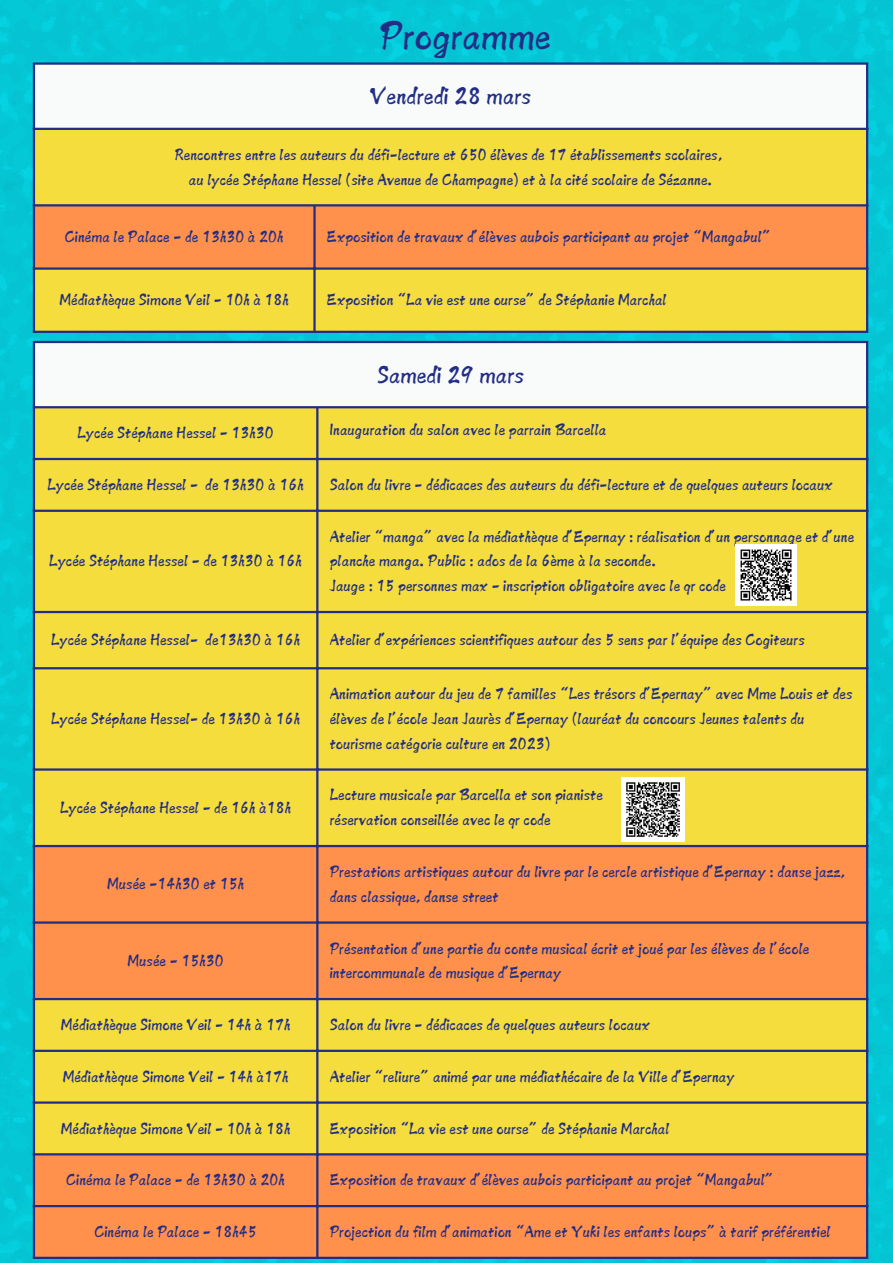
<style>
.page{position:relative;width:893px;height:1263px;background:#fff}
.page>*{position:absolute;margin:0;border:0;box-sizing:border-box;transform-origin:0 0}
.t1{font:44.1px "Canva Shadow Stream Latin";color:#222d85}
.t2{font:27px "Canva Shadow Stream Latin";color:#222d85}
.t3{font:18px/24.8px "Canva Shadow Stream Latin";color:#222d85}
</style>
<div class="page">
<img style="left:0;top:0;width:893px;height:1263px">
<div style="left:34px;top:63px;width:833px;height:66px;background:#f8fbfa"></div>
<div style="left:35px;top:130px;width:831px;height:201px;background:#f5dd3e"></div>
<div style="left:35px;top:206px;width:831px;height:61px;background:#ff914d"></div>
<hr style="left:33px;top:65px;width:2px;height:266px;background:#222d85">
<hr style="left:313px;top:206px;width:3px;height:125px;background:#222d85">
<hr style="left:866px;top:65px;width:2px;height:266px;background:#222d85">
<hr style="left:33px;top:62px;width:835px;height:3px;background:#222d85">
<hr style="left:33px;top:128px;width:835px;height:2px;background:#222d85">
<hr style="left:33px;top:204px;width:835px;height:2px;background:#222d85">
<hr style="left:33px;top:267px;width:835px;height:3px;background:#222d85">
<hr style="left:33px;top:331px;width:835px;height:2px;background:#222d85">
<div style="left:34px;top:342px;width:833px;height:65px;background:#f8fbfa"></div>
<div style="left:35px;top:408px;width:831px;height:437px;background:#f5dd3e"></div>
<svg style="left:35px;top:847px;width:831px;height:410px;background:#faac47"></svg>
<hr style="left:33px;top:343px;width:2px;height:914px;background:#222d85">
<hr style="left:316px;top:408px;width:2px;height:849px;background:#222d85">
<hr style="left:866px;top:343px;width:2px;height:914px;background:#222d85">
<hr style="left:33px;top:341px;width:835px;height:2px;background:#222d85">
<hr style="left:33px;top:406px;width:835px;height:2px;background:#222d85">
<hr style="left:33px;top:458px;width:835px;height:2px;background:#222d85">
<hr style="left:33px;top:510px;width:835px;height:2px;background:#222d85">
<hr style="left:33px;top:611px;width:835px;height:2px;background:#222d85">
<hr style="left:33px;top:667px;width:835px;height:2px;background:#222d85">
<hr style="left:33px;top:768px;width:835px;height:3px;background:#222d85">
<hr style="left:33px;top:845px;width:835px;height:2px;background:#222d85">
<hr style="left:33px;top:921px;width:835px;height:3px;background:#222d85">
<hr style="left:33px;top:998px;width:835px;height:2px;background:#222d85">
<hr style="left:33px;top:1050px;width:835px;height:2px;background:#222d85">
<hr style="left:33px;top:1101px;width:835px;height:3px;background:#222d85">
<hr style="left:33px;top:1153px;width:835px;height:2px;background:#222d85">
<hr style="left:33px;top:1205px;width:835px;height:2px;background:#222d85">
<hr style="left:33px;top:1257px;width:835px;height:2px;background:#222d85">
<img style="left:621px;top:778px;width:64px;height:63px">
<img style="left:736px;top:545px;width:60px;height:61px">
<p class="t1" style="left:379px;top:14px;width:173px">Programme</p>
<h1 class="t2" style="left:370px;top:82px;width:163px">Vendredi 28 mars</h1>
<p class="t3" style="left:175px;top:142px;width:549px">Rencontres entre les auteurs du défi-lecture et 650 élèves de 17 établissements scolaires,</p>
<p class="t3" style="left:189px;top:167px;width:525px">au lycée Stéphane Hessel (site Avenue de Champagne) et à la cité scolaire de Sézanne.</p>
<p class="t3" style="left:65px;top:224px;width:220px">Cinéma le Palace - de 13h30 à 20h</p>
<p class="t3" style="left:327px;top:224px;width:446px">Exposition de travaux d’élèves aubois participant au projet “Mangabul”</p>
<p class="t3" style="left:60px;top:287px;width:231px">Médiathèque Simone Veil - 10h à 18h</p>
<p class="t3" style="left:327px;top:287px;width:341px">Exposition “La vie est une ourse” de Stéphanie Marchal</p>
<p class="t2" style="left:377px;top:361px;width:149px">Samedi 29 mars</p>
<p class="t3" style="left:77px;top:420px;width:198px">Lycée Stéphane Hessel - 13h30</p>
<p class="t3" style="left:330px;top:417px;width:278px">Inauguration du salon avec le parrain Barcella</p>
<p class="t3" style="left:47px;top:472px;width:258px">Lycée Stéphane Hessel - de 13h30 à 16h</p>
<p class="t3" style="left:330px;top:472px;width:505px">Salon du livre - dédicaces des auteurs du défi-lecture et de quelques auteurs locaux</p>
<p class="t3" style="left:49px;top:549px;width:254px">Lycée Stéphane Hessel - de 13h30 à 16h</p>
<p class="t3" style="left:330px;top:524px;width:526px">Atelier “manga” avec la médiathèque d’Epernay : réalisation d’un personnage et d’une planche manga. Public : ados de la 6ème à la seconde.</p>
<p class="t3" style="left:330px;top:573px;width:398px">Jauge : 15 personnes max - inscription obligatoire avec le qr code</p>
<p class="t3" style="left:51px;top:627px;width:251px">Lycée Stéphane Hessel- de13h30 à 16h</p>
<p class="t3" style="left:330px;top:627px;width:476px">Atelier d’expériences scientifiques autour des 5 sens par l’équipe des Cogiteurs</p>
<p class="t3" style="left:51px;top:706px;width:250px">Lycée Stéphane Hessel- de 13h30 à 16h</p>
<p class="t3" style="left:60px;top:795px;width:233px">Lycée Stéphane Hessel - de 16h à18h</p>
<p class="t3" style="left:107px;top:871px;width:138px">Musée -14h30 et 15h</p>
<p class="t3" style="left:128px;top:948px;width:98px">Musée - 15h30</p>
<p class="t3" style="left:330px;top:681px;width:524px">Animation autour du jeu de 7 familles “Les trésors d’Epernay” avec Mme Louis et des élèves de l’école Jean Jaurès d’Epernay (lauréat du concours Jeunes talents du tourisme catégorie culture en 2023)</p>
<p class="t3" style="left:330px;top:783px;width:275px">Lecture musicale par Barcella et son pianiste</p>
<p class="t3" style="left:330px;top:807px;width:222px">réservation conseillée avec le qr code</p>
<p class="t3" style="left:330px;top:859px;width:517px">Prestations artistiques autour du livre par le cercle artistique d’Epernay : danse jazz, dans classique, danse street</p>
<p class="t3" style="left:330px;top:936px;width:481px">Présentation d’une partie du conte musical écrit et joué par les élèves de l’école intercommunale de musique d’Epernay</p>
<p class="t3" style="left:61px;top:1012px;width:231px">Médiathèque Simone Veil - 14h à 17h</p>
<p class="t3" style="left:330px;top:1012px;width:322px">Salon du livre - dédicaces de quelques auteurs locaux</p>
<p class="t3" style="left:63px;top:1064px;width:227px">Médiathèque Simone Veil - 14h à17h</p>
<p class="t3" style="left:330px;top:1064px;width:406px">Atelier “reliure” animé par une médiathécaire de la Ville d’Epernay</p>
<p class="t3" style="left:61px;top:1116px;width:231px">Médiathèque Simone Veil - 10h à 18h</p>
<p class="t3" style="left:330px;top:1116px;width:341px">Exposition “La vie est une ourse” de Stéphanie Marchal</p>
<p class="t3" style="left:66px;top:1167px;width:220px">Cinéma le Palace - de 13h30 à 20h</p>
<p class="t3" style="left:330px;top:1167px;width:446px">Exposition de travaux d’élèves aubois participant au projet “Mangabul”</p>
<p class="t3" style="left:94px;top:1219px;width:164px">Cinéma le Palace - 18h45</p>
<p class="t3" style="left:330px;top:1219px;width:502px">Projection du film d’animation “Ame et Yuki les enfants loups” à tarif préférentiel</p>
</div>
